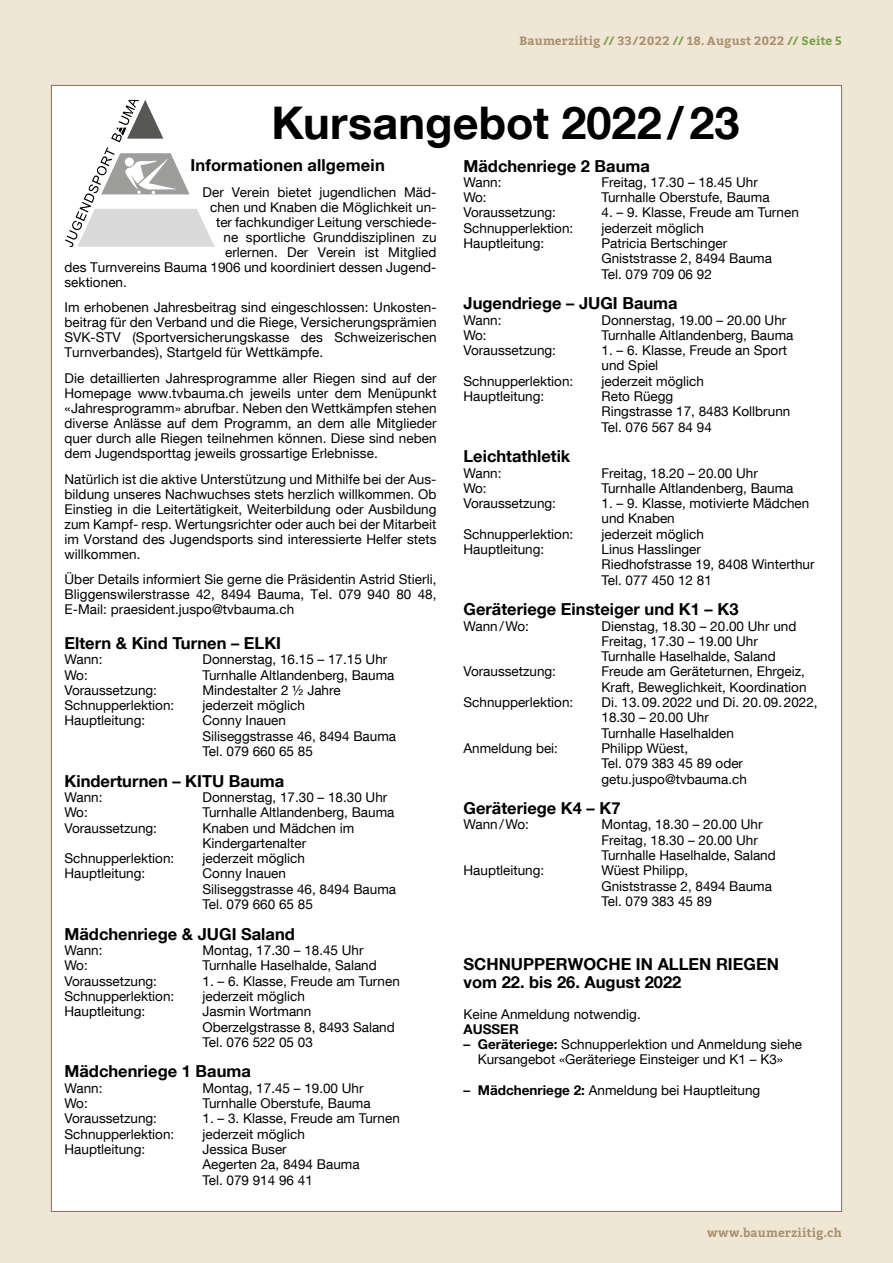
<style>
.page{position:relative;width:893px;height:1263px;background:#f0e6d5}
.page>*{position:absolute;margin:0;border:0;box-sizing:border-box;transform-origin:0 0}
.t1{font:700 45px "Helvetica Neue LT Com";color:#000}
.t2{font:700 16.5px/18px "Helvetica Neue LT Com";color:#000}
.t3{font:13.5px/15.3px "Helvetica Neue LT Com";color:#000}
.t4{font:700 13.5px "Helvetica Neue LT Com";color:#000}
.t5{font:700 12px "Bitter";letter-spacing:.02em;color:#aa916f}
.s1{color:#77a447}
.s2{font-weight:700}
</style>
<div class="page">
<div style="left:51px;top:85px;width:791px;height:1126px;background:#fff"></div>
<svg style="left:65px;top:100px;width:150px;height:147px"></svg>
<p class="t5" style="left:519px;top:31px;width:324px">Baumerziitig <span class="s1">//</span> 33/2022 <span class="s1">//</span> 18. August 2022 <span class="s1">// Seite 5</span></p>
<h1 class="t1" style="left:271px;top:95px;width:470px">Kursangebot 2022/23</h1>
<p class="t2" style="left:191px;top:156px;width:196px">Informationen allgemein</p>
<p class="t3" style="left:203px;top:184px;width:235px">Der Verein bietet jugendlichen Mäd-</p>
<p class="t3" style="left:210px;top:199px;width:228px">chen und Knaben die Möglichkeit un-</p>
<p class="t3" style="left:216px;top:214px;width:222px">ter fachkundiger Leitung verschiede-</p>
<p class="t3" style="left:224px;top:229px;width:215px">ne sportliche Grunddisziplinen zu</p>
<p class="t3" style="left:225px;top:244px;width:213px">erlernen. Der Verein ist Mitglied</p>
<p class="t3" style="left:65px;top:259px;width:373px">des Turnvereins Bauma 1906 und koordiniert dessen Jugend-</p>
<p class="t3" style="left:65px;top:274px;width:64px">sektionen.</p>
<p class="t3" style="left:65px;top:300px;width:374px;text-align:justify">Im erhobenen Jahresbeitrag sind eingeschlossen: Unkosten&shy;beitrag für den Verband und die Riege, Versicherungsprämien SVK-STV (Sportversicherungskasse des Schweizerischen Turnverbandes), Startgeld für Wettkämpfe.</p>
<p class="t3" style="left:65px;top:370px;width:374px;text-align:justify">Die detaillierten Jahresprogramme aller Riegen sind auf der Homepage www.tvbauma.ch jeweils unter dem Menüpunkt «Jahresprogramm» abrufbar. Neben den Wettkämpfen stehen diverse Anlässe auf dem Programm, an dem alle Mitglieder quer durch alle Riegen teilnehmen können. Diese sind neben dem Jugendsporttag jeweils grossartige Erlebnisse.</p>
<p class="t3" style="left:65px;top:471px;width:374px;text-align:justify">Natürlich ist die aktive Unterstützung und Mithilfe bei der Aus&shy;bildung unseres Nachwuchses stets herzlich willkommen. Ob Einstieg in die Leitertätigkeit, Weiterbildung oder Ausbildung zum Kampf- resp. Wertungsrichter oder auch bei der Mitarbeit im Vorstand des Jugendsports sind interessierte Helfer stets willkommen.</p>
<p class="t3" style="left:65px;top:572px;width:374px;text-align:justify">Über Details informiert Sie gerne die Präsidentin Astrid Stierli, Bliggenswilerstrasse 42, 8494 Bauma, Tel. 079 940 80 48, E-Mail: praesident.juspo@tvbauma.ch</p>
<p class="t2" style="left:65px;top:634px;width:218px">Eltern &amp; Kind Turnen – ELKI</p>
<p class="t3" style="left:65px;top:651px;width:40px">Wann:</p>
<p class="t3" style="left:203px;top:651px;width:186px">Donnerstag, 16.15 – 17.15 Uhr</p>
<p class="t3" style="left:65px;top:667px;width:25px">Wo:</p>
<p class="t3" style="left:203px;top:667px;width:193px">Turnhalle Altlandenberg, Bauma</p>
<p class="t3" style="left:65px;top:682px;width:94px">Voraussetzung:</p>
<p class="t3" style="left:203px;top:682px;width:140px">Mindestalter 2 ½ Jahre</p>
<p class="t3" style="left:65px;top:697px;width:111px">Schnupperlektion:</p>
<p class="t3" style="left:203px;top:697px;width:104px">jederzeit möglich</p>
<p class="t3" style="left:65px;top:713px;width:82px">Hauptleitung:</p>
<p class="t3" style="left:203px;top:713px;width:195px">Conny Inauen<br>Siliseggstrasse 46, 8494 Bauma<br>Tel. 079 660 65 85</p>
<p class="t2" style="left:65px;top:771px;width:221px">Kinderturnen – KITU Bauma</p>
<p class="t3" style="left:65px;top:789px;width:40px">Wann:</p>
<p class="t3" style="left:203px;top:789px;width:186px">Donnerstag, 17.30 – 18.30 Uhr</p>
<p class="t3" style="left:65px;top:804px;width:25px">Wo:</p>
<p class="t3" style="left:203px;top:804px;width:193px">Turnhalle Altlandenberg, Bauma</p>
<p class="t3" style="left:65px;top:820px;width:94px">Voraussetzung:</p>
<p class="t3" style="left:203px;top:820px;width:153px">Knaben und Mädchen im<br>Kindergartenalter</p>
<p class="t3" style="left:65px;top:850px;width:111px">Schnupperlektion:</p>
<p class="t3" style="left:203px;top:850px;width:104px">jederzeit möglich</p>
<p class="t3" style="left:65px;top:866px;width:82px">Hauptleitung:</p>
<p class="t3" style="left:203px;top:866px;width:195px">Conny Inauen<br>Siliseggstrasse 46, 8494 Bauma<br>Tel. 079 660 65 85</p>
<p class="t2" style="left:65px;top:924px;width:232px">Mädchenriege &amp; JUGI Saland</p>
<p class="t3" style="left:65px;top:942px;width:40px">Wann:</p>
<p class="t3" style="left:203px;top:942px;width:163px">Montag, 17.30 – 18.45 Uhr</p>
<p class="t3" style="left:65px;top:957px;width:25px">Wo:</p>
<p class="t3" style="left:203px;top:957px;width:176px">Turnhalle Haselhalde, Saland</p>
<p class="t3" style="left:65px;top:973px;width:94px">Voraussetzung:</p>
<p class="t3" style="left:203px;top:973px;width:199px">1. – 6. Klasse, Freude am Turnen</p>
<p class="t3" style="left:65px;top:988px;width:111px">Schnupperlektion:</p>
<p class="t3" style="left:203px;top:988px;width:104px">jederzeit möglich</p>
<p class="t3" style="left:65px;top:1003px;width:82px">Hauptleitung:</p>
<p class="t3" style="left:203px;top:1003px;width:194px">Jasmin Wortmann<br>Oberzelgstrasse 8, 8493 Saland<br>Tel. 076 522 05 03</p>
<p class="t2" style="left:65px;top:1062px;width:188px">Mädchenriege 1 Bauma</p>
<p class="t3" style="left:65px;top:1080px;width:40px">Wann:</p>
<p class="t3" style="left:203px;top:1080px;width:163px">Montag, 17.45 – 19.00 Uhr</p>
<p class="t3" style="left:65px;top:1095px;width:25px">Wo:</p>
<p class="t3" style="left:203px;top:1095px;width:170px">Turnhalle Oberstufe, Bauma</p>
<p class="t3" style="left:65px;top:1110px;width:94px">Voraussetzung:</p>
<p class="t3" style="left:203px;top:1110px;width:199px">1. – 3. Klasse, Freude am Turnen</p>
<p class="t3" style="left:65px;top:1126px;width:111px">Schnupperlektion:</p>
<p class="t3" style="left:203px;top:1126px;width:104px">jederzeit möglich</p>
<p class="t3" style="left:65px;top:1141px;width:82px">Hauptleitung:</p>
<p class="t3" style="left:203px;top:1141px;width:159px">Jessica Buser<br>Aegerten 2a, 8494 Bauma<br>Tel. 079 914 96 41</p>
<p class="t2" style="left:463px;top:156px;width:188px">Mädchenriege 2 Bauma</p>
<p class="t3" style="left:463px;top:174px;width:40px">Wann:</p>
<p class="t3" style="left:601px;top:174px;width:158px">Freitag, 17.30 – 18.45 Uhr</p>
<p class="t3" style="left:463px;top:189px;width:25px">Wo:</p>
<p class="t3" style="left:601px;top:189px;width:170px">Turnhalle Oberstufe, Bauma</p>
<p class="t3" style="left:463px;top:205px;width:94px">Voraussetzung:</p>
<p class="t3" style="left:601px;top:205px;width:199px">4. – 9. Klasse, Freude am Turnen</p>
<p class="t3" style="left:463px;top:220px;width:111px">Schnupperlektion:</p>
<p class="t3" style="left:601px;top:220px;width:104px">jederzeit möglich</p>
<p class="t3" style="left:463px;top:235px;width:82px">Hauptleitung:</p>
<p class="t3" style="left:601px;top:235px;width:172px">Patricia Bertschinger<br>Gniststrasse 2, 8494 Bauma<br>Tel. 079 709 06 92</p>
<p class="t2" style="left:463px;top:294px;width:216px">Jugendriege – JUGI Bauma</p>
<p class="t3" style="left:463px;top:312px;width:40px">Wann:</p>
<p class="t3" style="left:601px;top:312px;width:186px">Donnerstag, 19.00 – 20.00 Uhr</p>
<p class="t3" style="left:463px;top:327px;width:25px">Wo:</p>
<p class="t3" style="left:601px;top:327px;width:193px">Turnhalle Altlandenberg, Bauma</p>
<p class="t3" style="left:463px;top:342px;width:94px">Voraussetzung:</p>
<p class="t3" style="left:601px;top:342px;width:187px">1. – 6. Klasse, Freude an Sport und Spiel</p>
<p class="t3" style="left:463px;top:373px;width:111px">Schnupperlektion:</p>
<p class="t3" style="left:601px;top:373px;width:104px">jederzeit möglich</p>
<p class="t3" style="left:463px;top:388px;width:82px">Hauptleitung:</p>
<p class="t3" style="left:601px;top:388px;width:190px">Reto Rüegg<br>Ringstrasse 17, 8483 Kollbrunn<br>Tel. 076 567 84 94</p>
<p class="t2" style="left:463px;top:447px;width:108px">Leichtathletik</p>
<p class="t3" style="left:463px;top:465px;width:40px">Wann:</p>
<p class="t3" style="left:601px;top:465px;width:158px">Freitag, 18.20 – 20.00 Uhr</p>
<p class="t3" style="left:463px;top:480px;width:25px">Wo:</p>
<p class="t3" style="left:601px;top:480px;width:193px">Turnhalle Altlandenberg, Bauma</p>
<p class="t3" style="left:463px;top:495px;width:94px">Voraussetzung:</p>
<p class="t3" style="left:601px;top:495px;width:209px">1. – 9. Klasse, motivierte Mädchen und Knaben</p>
<p class="t3" style="left:463px;top:526px;width:111px">Schnupperlektion:</p>
<p class="t3" style="left:601px;top:526px;width:104px">jederzeit möglich</p>
<p class="t3" style="left:463px;top:541px;width:82px">Hauptleitung:</p>
<p class="t3" style="left:601px;top:541px;width:215px">Linus Hasslinger<br>Riedhofstrasse 19, 8408 Winterthur<br>Tel. 077 450 12 81</p>
<p class="t2" style="left:463px;top:600px;width:276px">Geräteriege Einsteiger und K1 – K3</p>
<p class="t3" style="left:463px;top:618px;width:67px">Wann/Wo:</p>
<p class="t3" style="left:601px;top:618px;width:196px">Dienstag, 18.30 – 20.00 Uhr und<br>Freitag, 17.30 – 19.00 Uhr<br>Turnhalle Haselhalde, Saland</p>
<p class="t3" style="left:463px;top:664px;width:94px">Voraussetzung:</p>
<p class="t3" style="left:601px;top:664px;width:207px">Freude am Geräteturnen, Ehrgeiz,<br>Kraft, Beweglichkeit, Koordination</p>
<p class="t3" style="left:463px;top:694px;width:111px">Schnupperlektion:</p>
<p class="t3" style="left:601px;top:694px;width:218px">Di. 13.09.2022 und Di. 20.09.2022,<br>18.30 – 20.00 Uhr<br>Turnhalle Haselhalden</p>
<p class="t3" style="left:463px;top:740px;width:96px">Anmeldung bei:</p>
<p class="t3" style="left:601px;top:740px;width:147px">Philipp Wüest,<br>Tel. 079 383 45 89 oder getu.juspo@tvbauma.ch</p>
<p class="t2" style="left:463px;top:799px;width:159px">Geräteriege K4 – K7</p>
<p class="t3" style="left:463px;top:817px;width:67px">Wann/Wo:</p>
<p class="t3" style="left:601px;top:817px;width:176px">Montag, 18.30 – 20.00 Uhr<br>Freitag, 18.30 – 20.00 Uhr<br>Turnhalle Haselhalde, Saland</p>
<p class="t3" style="left:463px;top:863px;width:82px">Hauptleitung:</p>
<p class="t3" style="left:601px;top:863px;width:172px">Wüest Philipp,<br>Gniststrasse 2, 8494 Bauma<br>Tel. 079 383 45 89</p>
<p class="t2" style="left:463px;top:954px;width:317px">SCHNUPPERWOCHE IN ALLEN RIEGEN vom 22. bis 26. August 2022</p>
<p class="t3" style="left:463px;top:1006px;width:179px">Keine Anmeldung notwendig.</p>
<p class="t4" style="left:463px;top:1020px;width:57px">AUSSER</p>
<p class="t3" style="left:463px;top:1036px;width:340px;text-align:center"><span class="s2">– Geräteriege:</span> Schnupperlektion und Anmeldung siehe<br>Kursangebot «Geräteriege Einsteiger und K1 – K3»</p>
<p class="t3" style="left:463px;top:1082px;width:298px"><span class="s2">– Mädchenriege 2:</span> Anmeldung bei Hauptleitung</p>
<p class="t5" style="left:707px;top:1224px;width:136px">www.baumerziitig.ch</p>
</div>
